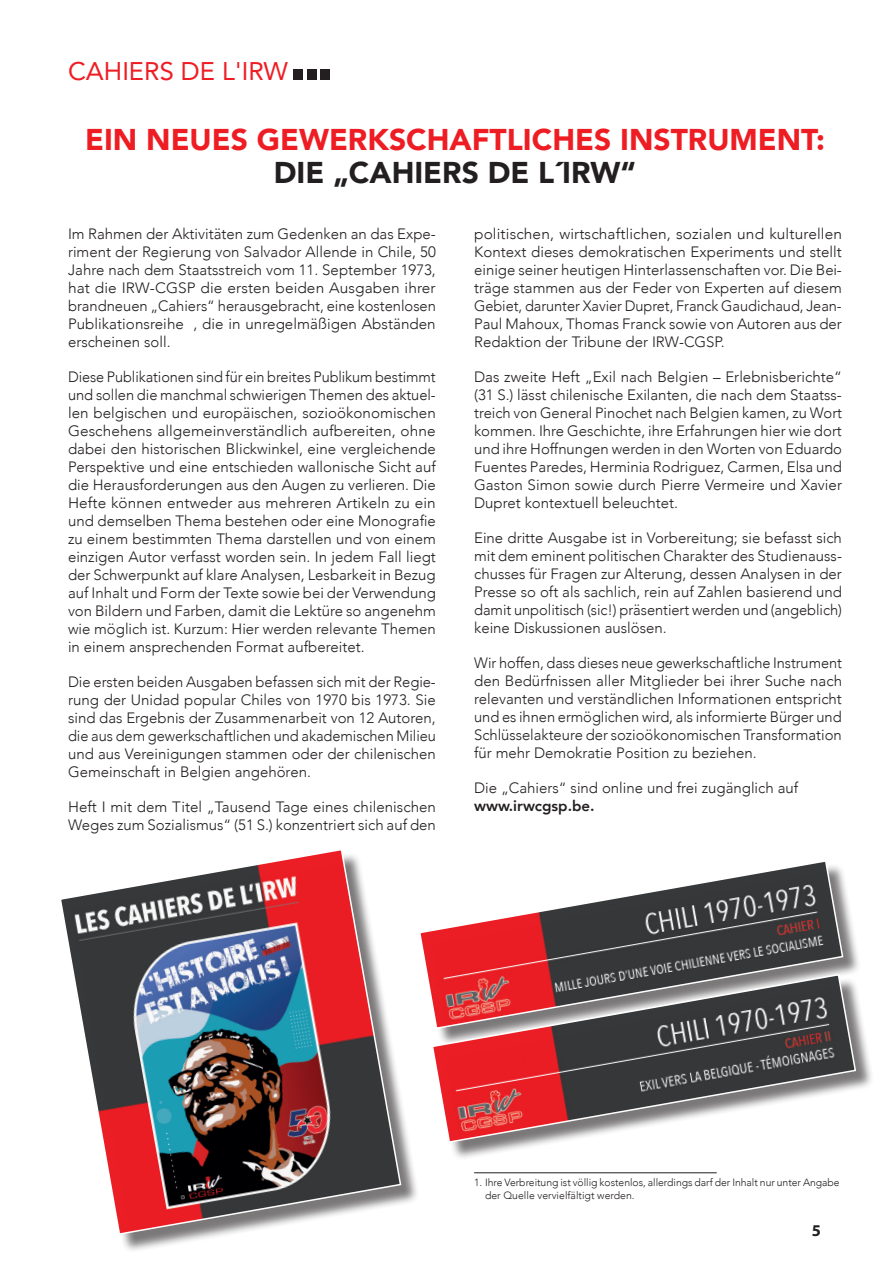
<style>
.page{position:relative;width:893px;height:1263px;background:#fff}
.page>*{position:absolute;margin:0;border:0;box-sizing:border-box;transform-origin:0 0}
.t1{font:900 30px "Avenir";color:#ee1d23}
.t2{font:900 30px "Avenir";color:#231f20}
.t3{font:25.5px "Avenir";color:#ee1d23}
.t4{font:700 16.5px "Myriad Pro";color:#231f20}
.t5{font:300 15px/18px "Avenir";color:#231f20;text-align:justify}
.t6{font:800 15px "Avenir";color:#231f20}
.t7{font:300 10.5px/13.5px "Avenir";color:#231f20}
</style>
<div class="page">
<hr style="left:474px;top:1172px;width:243px;height:1px;background:#231f20">
<div style="left:293px;top:70px;width:10px;height:10px;background:#231f20"></div>
<div style="left:307px;top:70px;width:10px;height:10px;background:#231f20"></div>
<div style="left:320px;top:70px;width:10px;height:10px;background:#231f20"></div>
<div style="left:62px;top:851px;width:357px;height:402px;background:#231f20;opacity:.6"></div>
<svg style="left:61px;top:850px;width:341px;height:386px"></svg>
<div style="left:422px;top:863px;width:439px;height:184px;background:#231f20;opacity:.6"></div>
<svg style="left:418px;top:859px;width:426px;height:171px"></svg>
<div style="left:434px;top:977px;width:440px;height:184px;background:#231f20;opacity:.6"></div>
<svg style="left:431px;top:973px;width:426px;height:171px"></svg>
<h2 class="t3" style="left:68px;top:51px;width:222px">CAHIERS DE L'IRW</h2>
<h1 class="t1" style="left:85px;top:114px;width:741px">EIN NEUES GEWERKSCHAFTLICHES INSTRUMENT:</h1>
<h1 class="t2" style="left:274px;top:147px;width:364px">DIE „CAHIERS DE L´IRW“</h1>
<p class="t5" style="left:68px;top:225px;width:369px">Im Rahmen der Aktivitäten zum Gedenken an das Expe&shy;riment der Regierung von Salvador Allende in Chile, 50<br>Jahre nach dem Staatsstreich vom 11. September 1973, hat die IRW-CGSP die ersten beiden Ausgaben ihrer brandneuen „Cahiers“ herausgebracht, eine kostenlosen Publikationsreihe , die in unregelmäßigen Abständen erscheinen soll.</p>
<p class="t5" style="left:68px;top:368px;width:369px">Diese Publikationen sind für ein breites Publikum bestimmt und sollen die manchmal schwierigen Themen des aktuel&shy;len belgischen und europäischen, sozioökonomischen Geschehens allgemeinverständlich aufbereiten, ohne dabei den historischen Blickwinkel, eine vergleichende Perspektive und eine entschieden wallonische Sicht auf die Herausforderungen aus den Augen zu verlieren. Die Hefte können entweder aus mehreren Artikeln zu ein und demselben Thema bestehen oder eine Monografie zu einem bestimmten Thema darstellen und von einem einzigen Autor verfasst worden sein. In jedem Fall liegt der Schwerpunkt auf klare Analysen, Lesbarkeit in Bezug auf Inhalt und Form der Texte sowie bei der Verwendung von Bildern und Farben, damit die Lektüre so angenehm wie möglich ist. Kurzum: Hier werden relevante Themen in einem ansprechenden Format aufbereitet.</p>
<p class="t5" style="left:68px;top:673px;width:370px">Die ersten beiden Ausgaben befassen sich mit der Regie&shy;rung der Unidad popular Chiles von 1970 bis 1973. Sie sind das Ergebnis der Zusammenarbeit von 12 Autoren, die aus dem gewerkschaftlichen und akademischen Milieu und aus Vereinigungen stammen oder der chilenischen Gemeinschaft in Belgien angehören.</p>
<p class="t5" style="left:68px;top:798px;width:370px">Heft I mit dem Titel „Tausend Tage eines chilenischen<br>Weges zum Sozialismus“ (51 S.) konzentriert sich auf den</p>
<p class="t5" style="left:474px;top:225px;width:369px">politischen, wirtschaftlichen, sozialen und kulturellen Kontext dieses demokratischen Experiments und stellt einige seiner heutigen Hinterlassenschaften vor. Die Bei&shy;träge stammen aus der Feder von Experten auf diesem Gebiet, darunter Xavier Dupret, Franck Gaudichaud, Jean-Paul Mahoux, Thomas Franck sowie von Autoren aus der Redaktion der Tribune der IRW-CGSP.</p>
<p class="t5" style="left:474px;top:368px;width:370px">Das zweite Heft „Exil nach Belgien – Erlebnisberichte“ (31 S.) lässt chilenische Exilanten, die nach dem Staatss&shy;treich von General Pinochet nach Belgien kamen, zu Wort kommen. Ihre Geschichte, ihre Erfahrungen hier wie dort und ihre Hoffnungen werden in den Worten von Eduardo Fuentes Paredes, Herminia Rodriguez, Carmen, Elsa und Gaston Simon sowie durch Pierre Vermeire und Xavier Dupret kontextuell beleuchtet.</p>
<p class="t5" style="left:474px;top:529px;width:369px">Eine dritte Ausgabe ist in Vorbereitung; sie befasst sich mit dem eminent politischen Charakter des Studienauss&shy;chusses für Fragen zur Alterung, dessen Analysen in der Presse so oft als sachlich, rein auf Zahlen basierend und damit unpolitisch (sic!) präsentiert werden und (angeblich) keine Diskussionen auslösen.</p>
<p class="t5" style="left:474px;top:654px;width:369px">Wir hoffen, dass dieses neue gewerkschaftliche Instrument den Bedürfnissen aller Mitglieder bei ihrer Suche nach relevanten und verständlichen Informationen entspricht und es ihnen ermöglichen wird, als informierte Bürger und Schlüsselakteure der sozioökonomischen Transformation für mehr Demokratie Position zu beziehen.</p>
<p class="t5" style="left:474px;top:779px;width:326px">Die „Cahiers“ sind online und frei zugänglich auf</p>
<p class="t6" style="left:474px;top:794px;width:122px">www.irwcgsp.be.</p>
<p class="t7" style="left:485px;top:1175px;width:356px;text-indent:-11px">1. Ihre Verbreitung ist völlig kostenlos, allerdings darf der Inhalt nur unter Angabe der Quelle vervielfältigt werden.</p>
<p class="t4" style="left:812px;top:1220px;width:11px">5</p>
</div>
